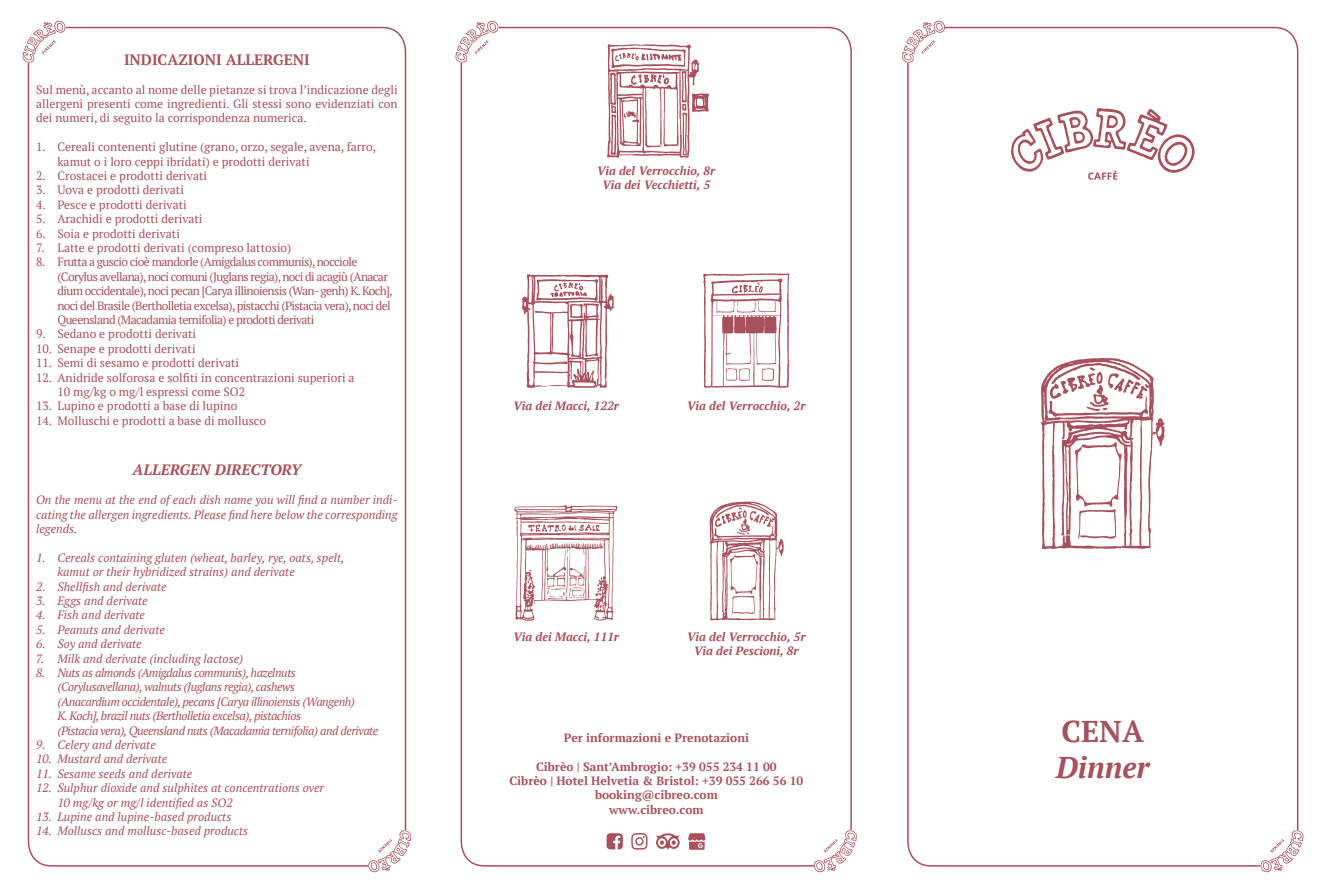
<style>
.page{position:relative;width:1327px;height:893px;background:#fff}
.page>*{position:absolute;margin:0;border:0;box-sizing:border-box;transform-origin:0 0}
.t1{font:italic 700 30px "PT Serif";color:#a6515d}
.t2{font:700 30px "PT Serif";color:#a6515d}
.t3{font:700 15px "PT Serif";color:#a6515d}
.t4{font:italic 700 15px "PT Serif";color:#a6515d}
.t5{font:12px/14.4px "PT Serif";color:#a6515d}
.t6{font:italic 12px/14.4px "PT Serif";color:#a6515d}
.t7{font:12px/14.4px "PT Serif";letter-spacing:-.05em;color:#a6515d}
.t8{font:italic 12px/14.4px "PT Serif";letter-spacing:-.04em;color:#a6515d}
.t9{font:700 12px/14.4px "PT Serif";color:#a6515d;text-align:center}
.t10{font:italic 700 12px/14.4px "PT Serif";color:#a6515d;text-align:center}
</style>
<div class="page">
<div style="left:460px;top:27px;width:392px;height:840px;border:2px solid #a6515d;border-radius:23px"></div>
<svg style="left:455px;top:21px;width:43px;height:42px"></svg>
<svg style="left:814px;top:830px;width:43px;height:42px"></svg>
<div style="left:907px;top:27px;width:391px;height:840px;border:2px solid #a6515d;border-radius:23px"></div>
<svg style="left:902px;top:21px;width:43px;height:42px"></svg>
<svg style="left:1260px;top:830px;width:43px;height:42px"></svg>
<div style="left:28px;top:27px;width:378px;height:840px;border:2px solid #a6515d;border-radius:23px"></div>
<svg style="left:23px;top:21px;width:43px;height:42px"></svg>
<svg style="left:368px;top:830px;width:43px;height:42px"></svg>
<svg style="left:1011px;top:108px;width:183px;height:72px"></svg>
<svg style="left:631px;top:833px;width:16px;height:17px"></svg>
<svg style="left:656px;top:833px;width:23px;height:16px"></svg>
<svg style="left:606px;top:833px;width:17px;height:16px"></svg>
<svg style="left:688px;top:833px;width:17px;height:17px"></svg>
<svg style="left:709px;top:502px;width:75px;height:118px"></svg>
<svg style="left:1041px;top:358px;width:123px;height:191px"></svg>
<svg style="left:522px;top:274px;width:92px;height:114px"></svg>
<svg style="left:514px;top:505px;width:103px;height:116px"></svg>
<svg style="left:703px;top:273px;width:87px;height:115px"></svg>
<svg style="left:607px;top:44px;width:102px;height:114px"></svg>
<p class="t3" style="left:124px;top:50px;width:187px">INDICAZIONI ALLERGENI</p>
<p class="t5" style="left:36px;top:82px;width:363px;text-align:justify">Sul menù, accanto al nome delle pietanze si trova l’indicazione degli allergeni presenti come ingredienti. Gli stessi sono evidenziati con dei numeri, di seguito la corrispondenza numerica.</p>
<p class="t5" style="left:57px;top:140px;width:320px;text-indent:-21px">1. Cereali contenenti glutine (grano, orzo, segale, avena, farro, kamut o i loro ceppi ibridati) e prodotti derivati</p>
<p class="t5" style="left:36px;top:168px;width:172px">2. Crostacei e prodotti derivati</p>
<p class="t5" style="left:36px;top:183px;width:149px">3. Uova e prodotti derivati</p>
<p class="t5" style="left:36px;top:197px;width:152px">4. Pesce e prodotti derivati</p>
<p class="t5" style="left:36px;top:212px;width:168px">5. Arachidi e prodotti derivati</p>
<p class="t5" style="left:36px;top:226px;width:145px">6. Soia e prodotti derivati</p>
<p class="t5" style="left:36px;top:240px;width:257px">7. Latte e prodotti derivati (compreso lattosio)</p>
<p class="t7" style="left:57px;top:255px;width:337px;text-indent:-21px">8. Frutta a guscio cioè mandorle (Amigdalus communis), nocciole (Corylus avellana), noci comuni (Juglans regia), noci di acagiù (Anacar dium occidentale), noci pecan [Carya illinoiensis (Wan- genh) K. Koch], noci del Brasile (Bertholletia excelsa), pistacchi (Pistacia vera), noci del Queensland (Macadamia ternifolia) e prodotti derivati</p>
<p class="t5" style="left:36px;top:327px;width:161px">9. Sedano e prodotti derivati</p>
<p class="t5" style="left:36px;top:341px;width:161px">10. Senape e prodotti derivati</p>
<p class="t5" style="left:36px;top:356px;width:205px">11. Semi di sesamo e prodotti derivati</p>
<p class="t5" style="left:57px;top:370px;width:299px;text-indent:-21px">12. Anidride solforosa e solfiti in concentrazioni superiori a<br>10 mg/kg o mg/l espressi come SO2</p>
<p class="t5" style="left:36px;top:399px;width:203px">13. Lupino e prodotti a base di lupino</p>
<p class="t5" style="left:36px;top:413px;width:231px">14. Molluschi e prodotti a base di mollusco</p>
<p class="t4" style="left:133px;top:460px;width:170px">ALLERGEN DIRECTORY</p>
<p class="t6" style="left:36px;top:493px;width:363px;text-align:justify">On the menu at the end of each dish name you will find a number indi&shy;cating the allergen ingredients. Please find here below the corresponding legends.</p>
<p class="t6" style="left:57px;top:550px;width:289px;text-indent:-21px">1. Cereals containing gluten (wheat, barley, rye, oats, spelt, kamut or their hybridized strains) and derivate</p>
<p class="t6" style="left:36px;top:579px;width:132px">2. Shellfish and derivate</p>
<p class="t6" style="left:36px;top:593px;width:113px">3. Eggs and derivate</p>
<p class="t6" style="left:36px;top:608px;width:110px">4. Fish and derivate</p>
<p class="t6" style="left:36px;top:622px;width:130px">5. Peanuts and derivate</p>
<p class="t6" style="left:36px;top:637px;width:107px">6. Soy and derivate</p>
<p class="t6" style="left:36px;top:651px;width:209px">7. Milk and derivate (including lactose)</p>
<p class="t8" style="left:57px;top:665px;width:322px;text-indent:-21px">8. Nuts as almonds (Amigdalus communis), hazelnuts (Corylusavellana), walnuts (Juglans regia), cashews<br>(Anacardium occidentale), pecans [Carya illinoiensis (Wangenh)<br>K. Koch], brazil nuts (Bertholletia excelsa), pistachios<br>(Pistacia vera), Queensland nuts (Macadamia ternifolia) and derivate</p>
<p class="t6" style="left:36px;top:737px;width:121px">9. Celery and derivate</p>
<p class="t6" style="left:36px;top:752px;width:132px">10. Mustard and derivate</p>
<p class="t6" style="left:36px;top:766px;width:158px">11. Sesame seeds and derivate</p>
<p class="t6" style="left:57px;top:781px;width:268px;text-indent:-21px">12. Sulphur dioxide and sulphites at concentrations over<br>10 mg/kg or mg/l identified as SO2</p>
<p class="t6" style="left:36px;top:809px;width:197px">13. Lupine and lupine-based products</p>
<p class="t6" style="left:36px;top:824px;width:213px">14. Molluscs and mollusc-based products</p>
<p class="t10" style="left:597px;top:163px;width:120px">Via del Verrocchio, 8r<br>Via dei Vecchietti, 5</p>
<p class="t10" style="left:513px;top:399px;width:107px">Via dei Macci, 122r</p>
<p class="t10" style="left:687px;top:399px;width:120px">Via del Verrocchio, 2r</p>
<p class="t10" style="left:513px;top:629px;width:107px">Via dei Macci, 111r</p>
<p class="t10" style="left:687px;top:629px;width:120px">Via del Verrocchio, 5r<br>Via dei Pescioni, 8r</p>
<p class="t9" style="left:564px;top:730px;width:187px">Per informazioni e Prenotazioni</p>
<p class="t9" style="left:509px;top:759px;width:295px">Cibrèo | Sant’Ambrogio: +39 055 234 11 00<br>Cibrèo | Hotel Helvetia &amp; Bristol: +39 055 266 56 10 booking@cibreo.com<br>www.cibreo.com</p>
<h1 class="t2" style="left:1061px;top:711px;width:84px">CENA</h1>
<h1 class="t1" style="left:1056px;top:748px;width:95px">Dinner</h1>
</div>
